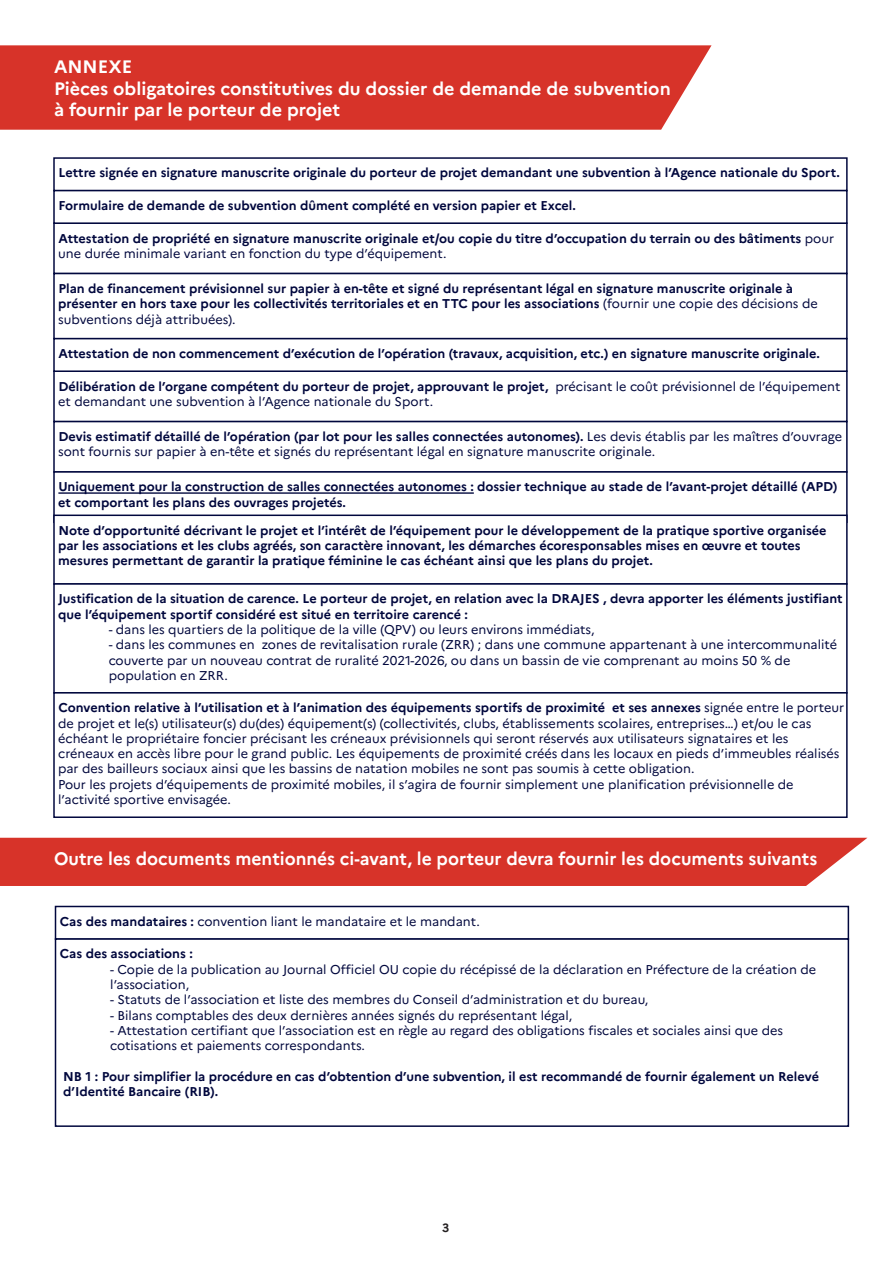
<style>
.page{position:relative;width:893px;height:1263px;background:#fff}
.page>*{position:absolute;margin:0;border:0;box-sizing:border-box;transform-origin:0 0}
.t1{font:700 18px "Marianne";color:#fff}
.t2{font:700 12.75px "Marianne";color:#00073d}
.t3{font:12.75px "Marianne";color:#00073d}
.t4{font:700 12px "Marianne";color:#231f20}
.s1{font-weight:400}
.s2{font-weight:700}
</style>
<div class="page">
<div style="left:0;top:45px;width:711px;height:85px;background:#d73329"></div>
<div style="left:0;top:838px;width:867px;height:48px;background:#d73329"></div>
<div style="left:53px;top:157px;width:795px;height:34px;border:2px solid #00073d"></div>
<div style="left:55px;top:906px;width:794px;height:34px;border:2px solid #00073d"></div>
<div style="left:53px;top:421px;width:795px;height:52px;border:2px solid #00073d"></div>
<hr style="left:58px;top:492px;width:416px;height:2px;background:#00073d">
<div style="left:53px;top:471px;width:795px;height:52px;border:2px solid #00073d"></div>
<div style="left:54px;top:515px;width:793px;height:69px;background:#fff"></div>
<div style="left:53px;top:514px;width:795px;height:71px;border:2px solid #00073d"></div>
<div style="left:53px;top:583px;width:795px;height:111px;border:2px solid #00073d"></div>
<div style="left:53px;top:692px;width:795px;height:126px;border:2px solid #00073d"></div>
<div style="left:53px;top:273px;width:795px;height:66px;border:2px solid #00073d"></div>
<div style="left:53px;top:338px;width:795px;height:34px;border:2px solid #00073d"></div>
<div style="left:53px;top:190px;width:795px;height:34px;border:2px solid #00073d"></div>
<div style="left:55px;top:938px;width:794px;height:189px;border:2px solid #00073d"></div>
<p class="t1" style="left:54px;top:56px;width:80px">ANNEXE</p>
<p class="t1" style="left:54px;top:77px;width:618px">Pièces obligatoires constitutives du dossier de demande de subvention</p>
<p class="t1" style="left:54px;top:99px;width:288px">à fournir par le porteur de projet</p>
<p class="t2" style="left:58px;top:165px;width:783px">Lettre signée en signature manuscrite originale du porteur de projet demandant une subvention à l’Agence nationale du Sport.</p>
<p class="t2" style="left:58px;top:198px;width:519px">Formulaire de demande de subvention dûment complété en version papier et Excel.</p>
<p class="t2" style="left:58px;top:230px;width:777px">Attestation de propriété en signature manuscrite originale et/ou copie du titre d’occupation du terrain ou des bâtiments <span class="s1">pour</span></p>
<p class="t3" style="left:58px;top:246px;width:390px">une durée minimale variant en fonction du type d’équipement.</p>
<p class="t2" style="left:58px;top:281px;width:736px">Plan de financement prévisionnel sur papier à en-tête et signé du représentant légal en signature manuscrite originale à</p>
<p class="t2" style="left:58px;top:296px;width:761px">présenter en hors taxe pour les collectivités territoriales et en TTC pour les associations <span class="s1">(fournir une copie des décisions de</span></p>
<p class="t3" style="left:58px;top:311px;width:179px">subventions déjà attribuées).</p>
<p class="t2" style="left:58px;top:346px;width:763px">Attestation de non commencement d’exécution de l’opération (travaux, acquisition, etc.) en signature manuscrite originale.</p>
<p class="t2" style="left:58px;top:378px;width:784px">Délibération de l’organe compétent du porteur de projet, approuvant le projet, <span class="s1">précisant le coût prévisionnel de l’équipement</span></p>
<p class="t3" style="left:58px;top:394px;width:376px">et demandant une subvention à l’Agence nationale du Sport.</p>
<p class="t2" style="left:58px;top:429px;width:785px">Devis estimatif détaillé de l’opération (par lot pour les salles connectées autonomes). <span class="s1">Les devis établis par les maîtres d’ouvrage</span></p>
<p class="t3" style="left:58px;top:444px;width:599px">sont fournis sur papier à en-tête et signés du représentant légal en signature manuscrite originale.</p>
<p class="t2" style="left:58px;top:479px;width:781px">Uniquement pour la construction de salles connectées autonomes : dossier technique au stade de l’avant-projet détaillé (APD)</p>
<p class="t2" style="left:58px;top:494px;width:289px">et comportant les plans des ouvrages projetés.</p>
<p class="t2" style="left:58px;top:522px;width:770px">Note d’opportunité décrivant le projet et l’intérêt de l’équipement pour le développement de la pratique sportive organisée</p>
<p class="t2" style="left:58px;top:538px;width:744px">par les associations et les clubs agréés, son caractère innovant, les démarches écoresponsables mises en œuvre et toutes</p>
<p class="t2" style="left:58px;top:553px;width:596px">mesures permettant de garantir la pratique féminine le cas échéant ainsi que les plans du projet.</p>
<p class="t2" style="left:58px;top:591px;width:786px">Justification de la situation de carence. Le porteur de projet, en relation avec la DRAJES , devra apporter les éléments justifiant</p>
<p class="t2" style="left:58px;top:606px;width:411px">que l’équipement sportif considéré est situé en territoire carencé :</p>
<p class="t3" style="left:109px;top:622px;width:487px">- dans les quartiers de la politique de la ville (QPV) ou leurs environs immédiats,</p>
<p class="t3" style="left:109px;top:637px;width:730px">- dans les communes en zones de revitalisation rurale (ZRR) ; dans une commune appartenant à une intercommunalité</p>
<p class="t3" style="left:109px;top:652px;width:683px">couverte par un nouveau contrat de ruralité 2021-2026, ou dans un bassin de vie comprenant au moins 50 % de</p>
<p class="t3" style="left:109px;top:668px;width:121px">population en ZRR.</p>
<p class="t2" style="left:58px;top:700px;width:787px">Convention relative à l’utilisation et à l’animation des équipements sportifs de proximité et ses annexes <span class="s1">signée entre le porteur</span></p>
<p class="t3" style="left:58px;top:715px;width:755px">de projet et le(s) utilisateur(s) du(des) équipement(s) (collectivités, clubs, établissements scolaires, entreprises…) et/ou le cas</p>
<p class="t3" style="left:58px;top:730px;width:732px">échéant le propriétaire foncier précisant les créneaux prévisionnels qui seront réservés aux utilisateurs signataires et les</p>
<p class="t3" style="left:58px;top:746px;width:783px">créneaux en accès libre pour le grand public. Les équipements de proximité créés dans les locaux en pieds d’immeubles réalisés</p>
<p class="t3" style="left:58px;top:761px;width:638px">par des bailleurs sociaux ainsi que les bassins de natation mobiles ne sont pas soumis à cette obligation.</p>
<p class="t3" style="left:58px;top:776px;width:737px">Pour les projets d’équipements de proximité mobiles, il s’agira de fournir simplement une planification prévisionnelle de</p>
<p class="t3" style="left:58px;top:792px;width:174px">l’activité sportive envisagée.</p>
<p class="t1" style="left:54px;top:848px;width:765px">Outre les documents mentionnés ci-avant, le porteur devra fournir les documents suivants</p>
<p class="t3" style="left:60px;top:913px;width:421px"><span class="s2">Cas des mandataires :</span> convention liant le mandataire et le mandant.</p>
<p class="t2" style="left:60px;top:946px;width:134px">Cas des associations :</p>
<p class="t3" style="left:110px;top:961px;width:707px">- Copie de la publication au Journal Officiel OU copie du récépissé de la déclaration en Préfecture de la création de</p>
<p class="t3" style="left:110px;top:977px;width:80px">l’association,</p>
<p class="t3" style="left:110px;top:992px;width:540px">- Statuts de l’association et liste des membres du Conseil d’administration et du bureau,</p>
<p class="t3" style="left:110px;top:1007px;width:464px">- Bilans comptables des deux dernières années signés du représentant légal,</p>
<p class="t3" style="left:110px;top:1023px;width:674px">- Attestation certifiant que l’association est en règle au regard des obligations fiscales et sociales ainsi que des</p>
<p class="t3" style="left:110px;top:1038px;width:256px">cotisations et paiements correspondants.</p>
<p class="t2" style="left:63px;top:1068px;width:757px">NB 1 : Pour simplifier la procédure en cas d’obtention d’une subvention, il est recommandé de fournir également un Relevé</p>
<p class="t2" style="left:63px;top:1084px;width:157px">d’Identité Bancaire (RIB).</p>
<p class="t4" style="left:442px;top:1220px;width:9px">3</p>
</div>
